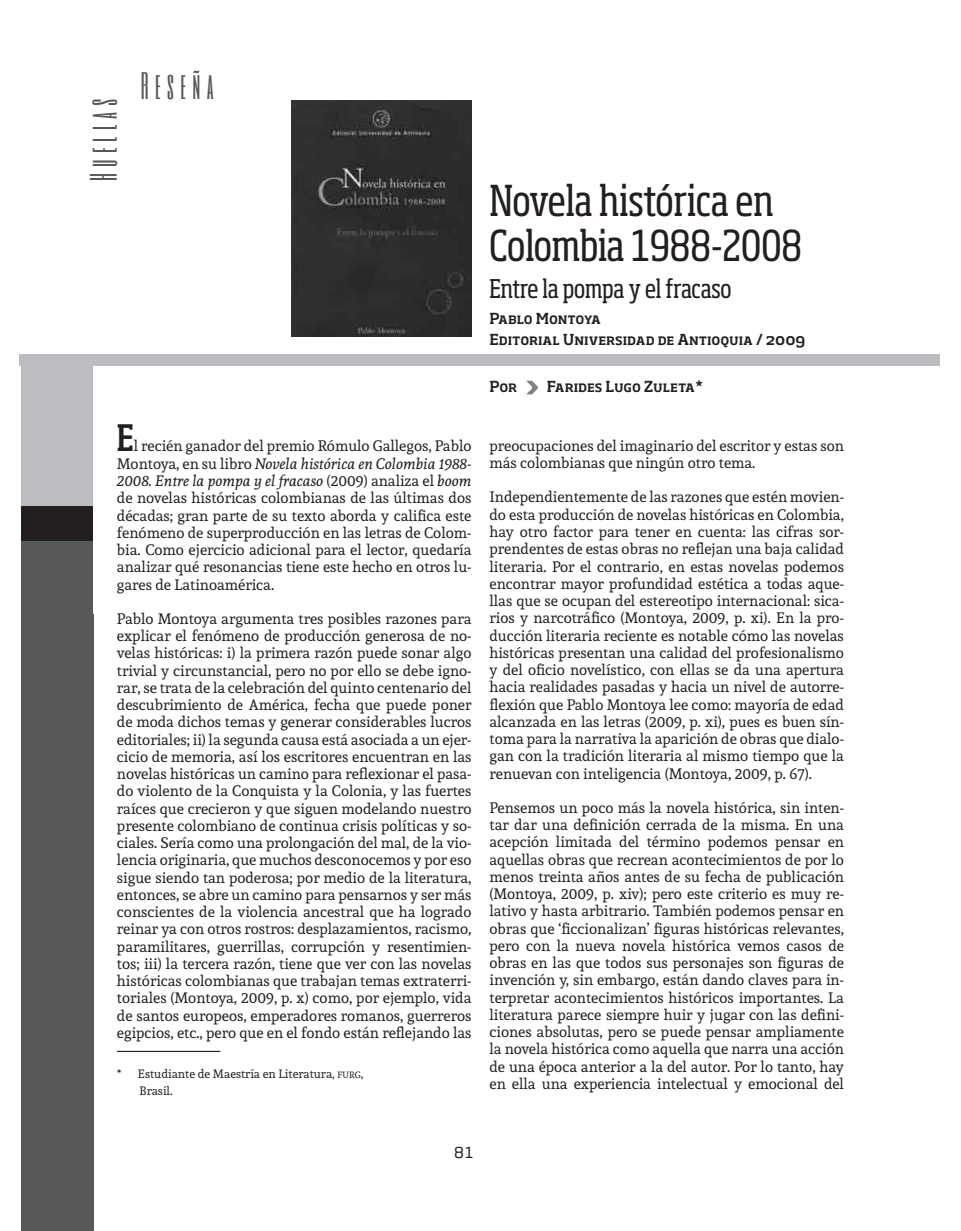
<style>
.page{position:relative;width:961px;height:1231px;background:#fff}
.page>*{position:absolute;margin:0;border:0;box-sizing:border-box;transform-origin:0 0}
.t1{font:condensed 42px/45px "Soho Std";color:#231f20}
.t2{font:500 condensed 36px "Soho Std";color:#231f20}
.t3{font:31.8px "Six Caps";letter-spacing:.2em;color:#57585a}
.t4{font:condensed 25.5px "Soho Std";letter-spacing:-.005em;color:#231f20}
.t5{font:15px/17.2px "Andada";color:#231f20;text-align:justify}
.t6{font:500 15px/21.5px "Soho Std";letter-spacing:-.005em;color:#231f20}
.t7{font:15px "Soho Std";color:#231f20}
.t8{font:12px/16.5px "Andada";color:#231f20}
.s1{font-style:italic}
.s2{font-size:9px}
</style>
<div class="page">
<div style="left:21px;top:541px;width:73px;height:690px;background:#57585a"></div>
<div style="left:21px;top:506px;width:73px;height:35px;background:#231f20"></div>
<div style="left:20px;top:355px;width:919px;height:11px;background:#bcbdc0"></div>
<img style="left:291px;top:100px;width:180px;height:236px">
<svg style="left:526px;top:381px;width:12px;height:13px"></svg>
<div style="left:21px;top:355px;width:71px;height:151px;background:#bcbdc0"></div>
<hr style="left:117px;top:1050px;width:103px;height:2px;background:#231f20">
<h3 class="t3" style="left:82px;top:181px;width:85px;rotate:-90deg">Huellas</h3>
<h3 class="t3" style="left:141px;top:63px;width:75px">Reseña</h3>
<h2 class="t2" style="left:117px;top:415px;width:18px">E</h2>
<p class="t5" style="left:117px;top:437px;width:356px;text-indent:17px">l recién ganador del premio Rómulo Gallegos, Pablo Montoya, en su libro <span class="s1">Novela histórica en Colombia 1988- 2008. Entre la pompa y el fracaso</span> (2009) analiza el <span class="s1">boom </span>de novelas históricas colombianas de las últimas dos décadas; gran parte de su texto aborda y califica este fenómeno de superproducción en las letras de Colom&shy;bia. Como ejercicio adicional para el lector, quedaría analizar qué resonancias tiene este hecho en otros lu&shy;gares de Latinoamérica.</p>
<p class="t5" style="left:117px;top:609px;width:356px">Pablo Montoya argumenta tres posibles razones para explicar el fenómeno de producción generosa de no&shy;velas históricas: i) la primera razón puede sonar algo trivial y circunstancial, pero no por ello se debe igno&shy;rar, se trata de la celebración del quinto centenario del descubrimiento de América, fecha que puede poner de moda dichos temas y generar considerables lucros editoriales; ii) la segunda causa está asociada a un ejer&shy;cicio de memoria, así los escritores encuentran en las novelas históricas un camino para reflexionar el pasa&shy;do violento de la Conquista y la Colonia, y las fuertes raíces que crecieron y que siguen modelando nuestro presente colombiano de continua crisis políticas y so&shy;ciales. Sería como una prolongación del mal, de la vio&shy;lencia originaria, que muchos desconocemos y por eso sigue siendo tan poderosa; por medio de la literatura, entonces, se abre un camino para pensarnos y ser más conscientes de la violencia ancestral que ha logrado reinar ya con otros rostros: desplazamientos, racismo, paramilitares, guerrillas, corrupción y resentimien&shy;tos; iii) la tercera razón, tiene que ver con las novelas históricas colombianas que trabajan temas extraterri&shy;toriales (Montoya, 2009, p. x) como, por ejemplo, vida de santos europeos, emperadores romanos, guerreros egipcios, etc., pero que en el fondo están reflejando las</p>
<p class="t8" style="left:139px;top:1065px;width:225px;text-indent:-23px">* Estudiante de Maestría en Literatura, <span class="s2">FURG</span>,<br>Brasil.</p>
<h1 class="t1" style="left:489px;top:177px;width:314px">Novela histórica en<br>Colombia 1988-2008</h1>
<h3 class="t4" style="left:489px;top:273px;width:244px">Entre la pompa y el fracaso</h3>
<p class="t6" style="left:489px;top:307px;width:317px">Pablo Montoya<br>Editorial Universidad de Antioquia / 2009</p>
<p class="t6" style="left:489px;top:376px;width:29px">Por</p>
<p class="t6" style="left:546px;top:376px;width:158px">Farides Lugo Zuleta*</p>
<p class="t5" style="left:489px;top:437px;width:356px">preocupaciones del imaginario del escritor y estas son más colombianas que ningún otro tema.</p>
<p class="t5" style="left:489px;top:488px;width:356px">Independientemente de las razones que estén movien&shy;do esta producción de novelas históricas en Colombia, hay otro factor para tener en cuenta: las cifras sor&shy;prendentes de estas obras no reflejan una baja calidad literaria. Por el contrario, en estas novelas podemos encontrar mayor profundidad estética a todas aque&shy;llas que se ocupan del estereotipo internacional: sica&shy;rios y narcotráfico (Montoya, 2009, p. xi). En la pro&shy;ducción literaria reciente es notable cómo las novelas históricas presentan una calidad del profesionalismo y del oficio novelístico, con ellas se da una apertura hacia realidades pasadas y hacia un nivel de autorre&shy;flexión que Pablo Montoya lee como: mayoría de edad alcanzada en las letras (2009, p. xi), pues es buen sín&shy;toma para la narrativa la aparición de obras que dialo&shy;gan con la tradición literaria al mismo tiempo que la renuevan con inteligencia (Montoya, 2009, p. 67).</p>
<p class="t5" style="left:489px;top:798px;width:356px">Pensemos un poco más la novela histórica, sin inten&shy;tar dar una definición cerrada de la misma. En una acepción limitada del término podemos pensar en aquellas obras que recrean acontecimientos de por lo menos treinta años antes de su fecha de publicación (Montoya, 2009, p. xiv); pero este criterio es muy re&shy;lativo y hasta arbitrario. También podemos pensar en obras que ‘ficcionalizan’ figuras históricas relevantes, pero con la nueva novela histórica vemos casos de obras en las que todos sus personajes son figuras de invención y, sin embargo, están dando claves para in&shy;terpretar acontecimientos históricos importantes. La literatura parece siempre huir y jugar con las defini&shy;ciones absolutas, pero se puede pensar ampliamente la novela histórica como aquella que narra una acción de una época anterior a la del autor. Por lo tanto, hay en ella una experiencia intelectual y emocional del</p>
<p class="t7" style="left:454px;top:1142px;width:21px">81</p>
</div>
